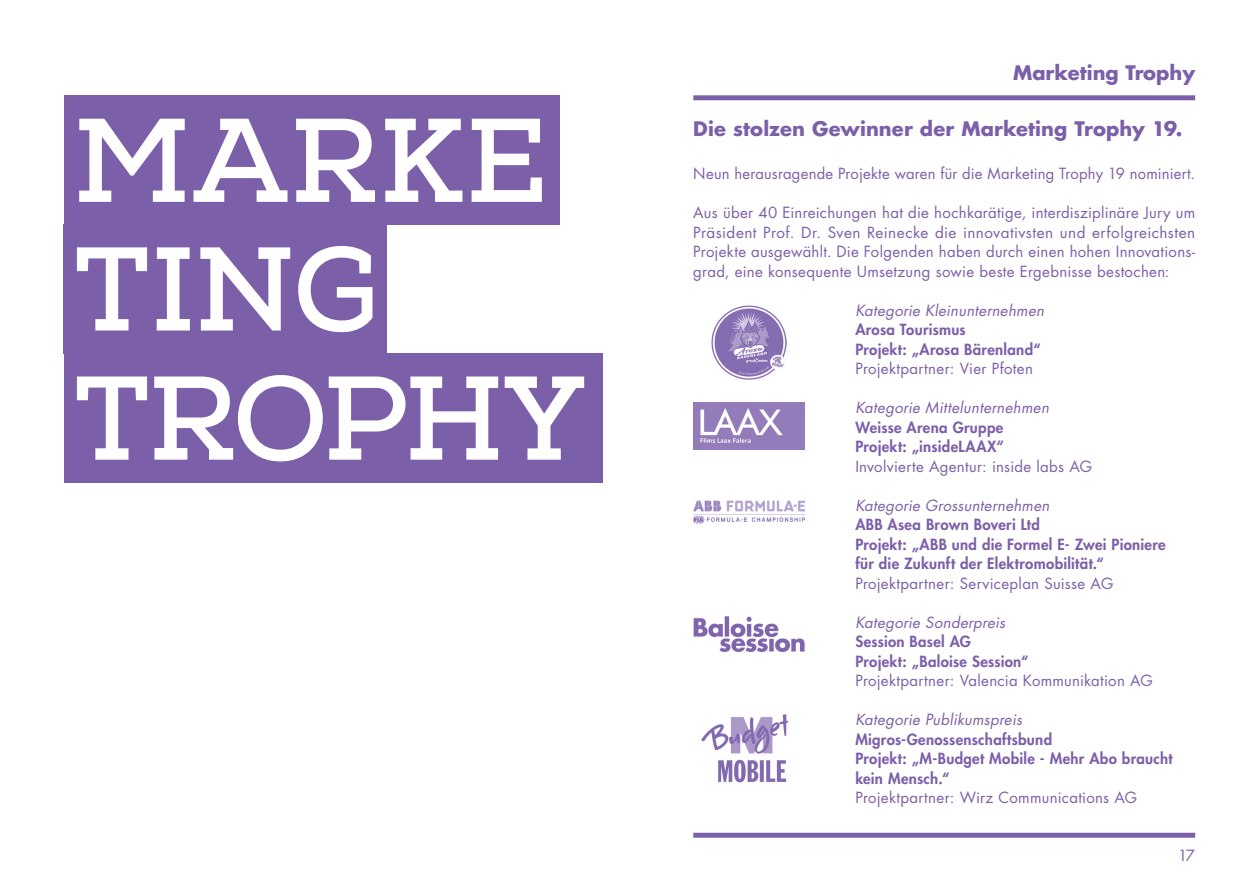
<style>
.page{position:relative;width:1259px;height:893px;background:#fff}
.page>*{position:absolute;margin:0;border:0;box-sizing:border-box;transform-origin:0 0}
.t1{font:700 118.8px/257.9px "Nexa Slab";letter-spacing:-.015em;color:#fff}
.t2{font:700 19.5px "Futura Std";color:#7c5fa9}
.t3{font:15px/19.5px "Futura Std";letter-spacing:.02em;color:#7c5fa9;text-align:justify}
.t4{font:800 15px/19.5px "Futura Std";letter-spacing:.02em;color:#7c5fa9}
.t5{font:italic 15px "Futura Std";letter-spacing:.02em;color:#7c5fa9}
</style>
<div class="page">
<div style="left:693px;top:833px;width:502px;height:5px;background:#7c5fa9"></div>
<div style="left:693px;top:95px;width:502px;height:5px;background:#7c5fa9"></div>
<div style="left:64px;top:354px;width:538px;height:129px;background:#7c5fa9"></div>
<div style="left:64px;top:224px;width:323px;height:130px;background:#7c5fa9"></div>
<div style="left:64px;top:95px;width:495px;height:130px;background:#7c5fa9"></div>
<img style="left:712px;top:305px;width:74px;height:74px">
<img style="left:693px;top:402px;width:111px;height:48px">
<img style="left:693px;top:500px;width:111px;height:24px">
<img style="left:693px;top:617px;width:111px;height:35px">
<img style="left:701px;top:714px;width:88px;height:69px">
<h2 class="t2" style="left:1013px;top:60px;width:183px">Marketing Trophy</h2>
<h1 class="t1" style="left:73px;top:34px;width:514px">MARKE<br>TROPHY</h1>
<h2 class="t2" style="left:693px;top:116px;width:491px">Die stolzen Gewinner der Marketing Trophy 19.</h2>
<p class="t3" style="left:693px;top:164px;width:503px">Neun herausragende Projekte waren für die Marketing Trophy 19 nominiert.</p>
<p class="t3" style="left:693px;top:203px;width:503px">Aus über 40 Einreichungen hat die hochkarätige, interdisziplinäre Jury um Präsident Prof. Dr. Sven Reinecke die innovativsten und erfolgreichsten Projekte ausgewählt. Die Folgenden haben durch einen hohen Innovations&shy;grad, eine konsequente Umsetzung sowie beste Ergebnisse bestochen:</p>
<p class="t5" style="left:855px;top:301px;width:190px">Kategorie Kleinunternehmen</p>
<p class="t4" style="left:855px;top:320px;width:187px">Arosa Tourismus<br>Projekt: „Arosa Bärenland“</p>
<p class="t3" style="left:855px;top:359px;width:179px">Projektpartner: Vier Pfoten</p>
<p class="t5" style="left:855px;top:398px;width:195px">Kategorie Mittelunternehmen</p>
<p class="t4" style="left:855px;top:418px;width:150px">Weisse Arena Gruppe<br>Projekt: „insideLAAX“</p>
<p class="t3" style="left:855px;top:457px;width:238px">Involvierte Agentur: inside labs AG</p>
<p class="t5" style="left:855px;top:496px;width:196px">Kategorie Grossunternehmen</p>
<p class="t4" style="left:855px;top:515px;width:312px">ABB Asea Brown Boveri Ltd<br>Projekt: „ABB und die Formel E- Zwei Pioniere für die Zukunft der Elektromobilität.“</p>
<p class="t3" style="left:855px;top:574px;width:259px">Projektpartner: Serviceplan Suisse AG</p>
<p class="t5" style="left:855px;top:613px;width:151px">Kategorie Sonderpreis</p>
<p class="t4" style="left:855px;top:632px;width:175px">Session Basel AG<br>Projekt: „Baloise Session“</p>
<p class="t3" style="left:855px;top:671px;width:299px">Projektpartner: Valencia Kommunikation AG</p>
<p class="t5" style="left:855px;top:710px;width:168px">Kategorie Publikumspreis</p>
<p class="t4" style="left:855px;top:730px;width:319px">Migros-Genossenschaftsbund<br>Projekt: „M-Budget Mobile - Mehr Abo braucht kein Mensch.“</p>
<p class="t3" style="left:855px;top:788px;width:283px">Projektpartner: Wirz Communications AG</p>
<h1 class="t1" style="left:73px;top:163px;width:308px">TING</h1>
<p class="t3" style="left:1178px;top:846px;width:19px">17</p>
</div>
